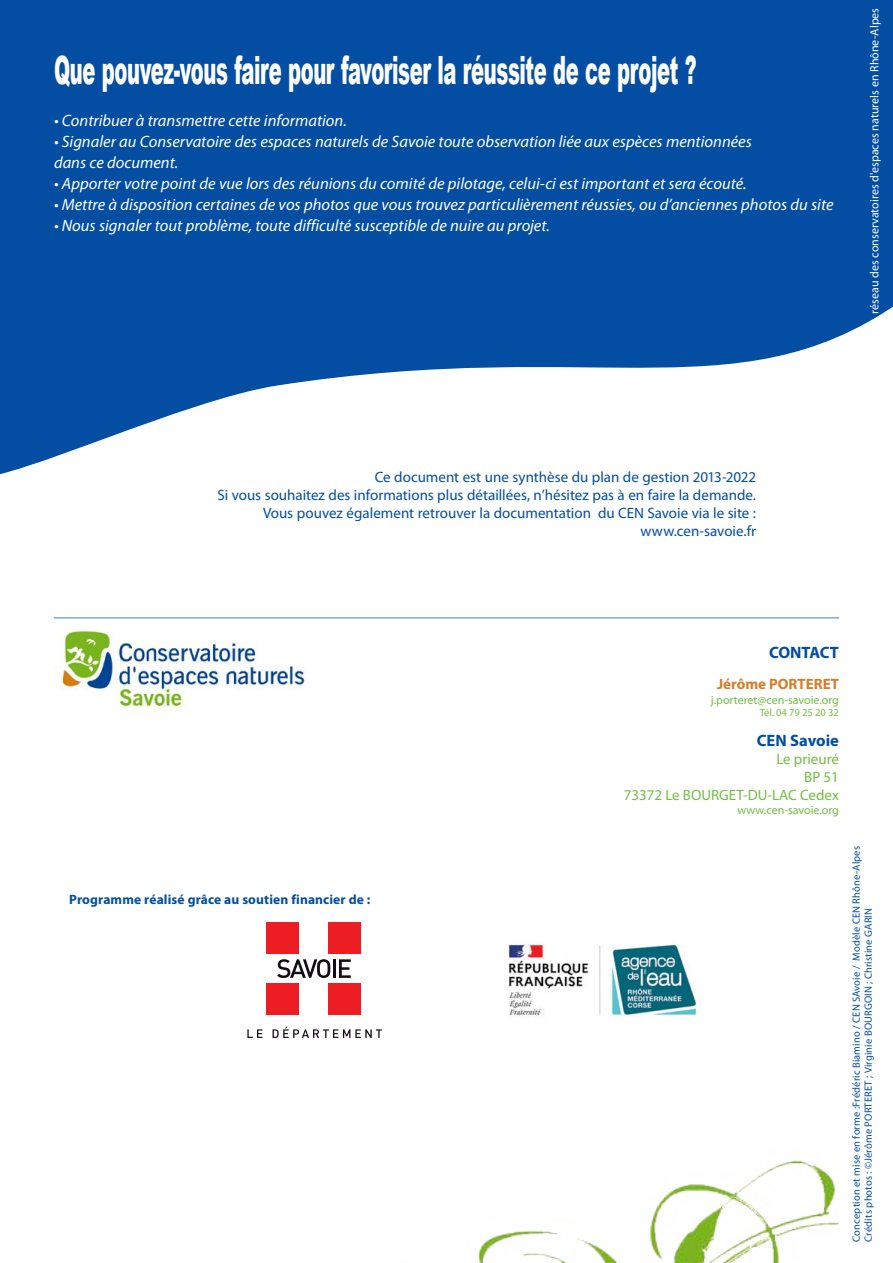
<style>
.page{position:relative;width:893px;height:1263px;background:#fff}
.page>*{position:absolute;margin:0;border:0;box-sizing:border-box;transform-origin:0 0}
.t1{font:900 39px "Arial";letter-spacing:-.02em;color:#fff;scale:.5 1}
.t2{font:italic 16.5px/21px "Myriad Pro";color:#fff}
.t3{font:700 16.5px "Myriad Pro";color:#034ea2}
.t4{font:15px/18.1px "Myriad Pro";color:#034ea2;text-align:right}
.t5{font:15px/18px "Myriad Pro";color:#72bf44;text-align:right}
.t6{font:700 15px "Myriad Pro";color:#d77d2a}
.t7{font:700 13.5px "Myriad Pro";letter-spacing:.01em;color:#034ea2}
.t8{font:12px "Myriad Pro";color:#fff}
.t9{font:12px "Myriad Pro";color:#72bf44}
.t10{font:10.5px/12px "Myriad Pro";letter-spacing:.015em;color:#034ea2}
.t11{font:10.5px "Myriad Pro";color:#72bf44}
</style>
<div class="page">
<svg style="left:0;top:0;width:893px;height:474px;fill:#034ea2"></svg>
<img style="left:62px;top:630px;width:244px;height:81px">
<hr style="left:54px;top:617px;width:785px;height:2px;background:#034ea2">
<img style="left:478px;top:1160px;width:361px;height:103px">
<div style="left:267px;top:922px;width:32px;height:32px;background:#ed1d24"></div>
<div style="left:329px;top:922px;width:32px;height:32px;background:#ed1d24"></div>
<div style="left:267px;top:983px;width:32px;height:32px;background:#ed1d24"></div>
<div style="left:329px;top:983px;width:32px;height:32px;background:#ed1d24"></div>
<svg style="left:247px;top:1029px;width:15px;height:9px"></svg>
<svg style="left:273px;top:1027px;width:109px;height:11px"></svg>
<svg style="left:277px;top:959px;width:53px;height:19px"></svg>
<hr style="left:333px;top:959px;width:3px;height:19px;background:#120c15">
<svg style="left:339px;top:959px;width:12px;height:19px"></svg>
<img style="left:509px;top:944px;width:188px;height:73px">
<h1 class="t1" style="left:54px;top:42px;width:1287px">Que pouvez-vous faire pour favoriser la réussite de ce projet ?</h1>
<p class="t2" style="left:54px;top:110px;width:294px">• Contribuer à transmettre cette information.</p>
<p class="t2" style="left:54px;top:131px;width:699px">• Signaler au Conservatoire des espaces naturels de Savoie toute observation liée aux espèces mentionnées dans ce document.</p>
<p class="t2" style="left:54px;top:173px;width:694px">• Apporter votre point de vue lors des réunions du comité de pilotage, celui-ci est important et sera écouté.</p>
<p class="t2" style="left:54px;top:194px;width:781px">• Mettre à disposition certaines de vos photos que vous trouvez particulièrement réussies, ou d’anciennes photos du site</p>
<p class="t2" style="left:54px;top:215px;width:498px">• Nous signaler tout problème, toute difficulté susceptible de nuire au projet.</p>
<p class="t8" style="left:867px;top:314px;width:307px;rotate:-90deg">réseau des conservatoires d'espaces naturels en Rhône-Alpes</p>
<p class="t4" style="left:217px;top:467px;width:540px">Ce document est une synthèse du plan de gestion 2013-2022<br>Si vous souhaitez des informations plus détaillées, n’hésitez pas à en faire la demande.<br>Vous pouvez également retrouver la documentation du CEN Savoie via le site : www.cen-savoie.fr</p>
<p class="t7" style="left:69px;top:890px;width:303px">Programme réalisé grâce au soutien financier de :</p>
<p class="t3" style="left:769px;top:642px;width:71px">CONTACT</p>
<p class="t6" style="left:717px;top:675px;width:123px">Jérôme PORTERET</p>
<p class="t9" style="left:711px;top:692px;width:130px">j.porteret@cen-savoie.org</p>
<p class="t11" style="left:760px;top:706px;width:81px">Tél. 04 79 25 20 32</p>
<p class="t3" style="left:757px;top:730px;width:84px">CEN Savoie</p>
<p class="t5" style="left:624px;top:750px;width:217px">Le prieuré<br>BP 51<br>73372 Le BOURGET-DU-LAC Cedex</p>
<p class="t9" style="left:737px;top:803px;width:103px">www.cen-savoie.org</p>
<p class="t10" style="left:850px;top:1242px;width:397px;rotate:-90deg">Conception et mise en forme :Frédéric Biamino / CEN SAvoie / Modèle CEN Rhône-Alpes<br>Crédits photos : ©Jérôme PORTERET ; Virginie BOURGOIN ; Christine GARIN</p>
</div>
